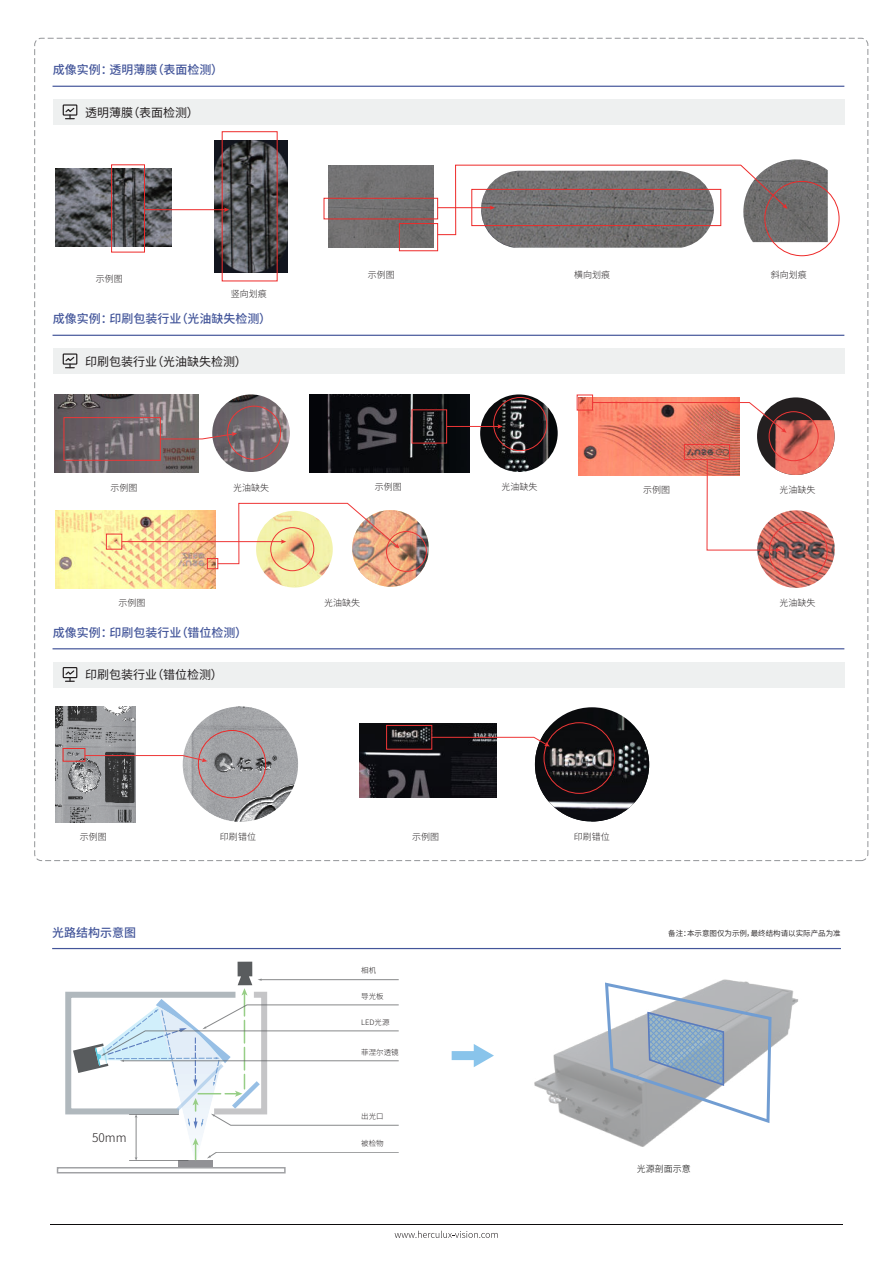
<style>
.page{position:relative;width:893px;height:1263px;background:#fff}
.page>*{position:absolute;margin:0;border:0;box-sizing:border-box;transform-origin:0 0}
.t1{font:500 12px "Source Han Sans CN";color:#43559a}
.t2{font:12px "Source Han Sans CN";color:#231f20}
.t3{font:300 12px "Source Han Sans CN";color:#231f20}
.t4{font:300 9px "Source Han Sans CN";color:#231f20}
.t5{font:300 9px "Source Han Sans CN";color:#030303}
.t6{font:7.5px "Source Han Sans CN";color:#231f20}
.t7{font:300 7.5px "Source Han Sans CN";color:#231f20}
</style>
<div class="page">
<hr style="left:50px;top:1224px;width:793px;height:1px;background:#0e0c0d">
<svg style="left:395px;top:1231px;width:103px;height:7px"></svg>
<hr style="left:52px;top:948px;width:789px;height:1px;background:#43559a">
<hr style="left:53px;top:86px;width:791px;height:1px;background:#43559a">
<div style="left:53px;top:99px;width:791px;height:26px;background:#eef0f0"></div>
<div style="left:63px;top:104px;width:14px;height:12px;border:1px solid #231f20"></div>
<svg style="left:64px;top:107px;width:11px;height:12px"></svg>
<img style="left:749px;top:159px;width:79px;height:83px">
<img style="left:56px;top:169px;width:116px;height:78px">
<img style="left:328px;top:165px;width:105px;height:83px">
<div style="left:111px;top:164px;width:34px;height:88px;border:1px solid #ee2a29"></div>
<div style="left:324px;top:198px;width:114px;height:21px;border:1px solid #ee2a29"></div>
<img style="left:215px;top:141px;width:72px;height:131px">
<div style="left:222px;top:131px;width:56px;height:150px;border:1px solid #ee2a29"></div>
<img style="left:491px;top:235px;width:213px;height:13px">
<div style="left:399px;top:223px;width:39px;height:28px;border:1px solid #ee2a29"></div>
<svg style="left:437px;top:164px;width:350px;height:71px"></svg>
<hr style="left:145px;top:209px;width:81px;height:1px;background:#ee2a29">
<svg style="left:224px;top:207px;width:5px;height:5px"></svg>
<hr style="left:53px;top:335px;width:791px;height:1px;background:#43559a">
<div style="left:53px;top:348px;width:791px;height:26px;background:#eef0f0"></div>
<div style="left:63px;top:353px;width:14px;height:12px;border:1px solid #231f20"></div>
<svg style="left:64px;top:356px;width:11px;height:12px"></svg>
<hr style="left:53px;top:648px;width:791px;height:1px;background:#43559a">
<div style="left:53px;top:662px;width:791px;height:25px;background:#eef0f0"></div>
<div style="left:63px;top:667px;width:14px;height:11px;border:1px solid #231f20"></div>
<svg style="left:64px;top:669px;width:11px;height:13px"></svg>
<img style="left:55px;top:394px;width:144px;height:78px">
<img style="left:579px;top:397px;width:160px;height:78px">
<img style="left:309px;top:394px;width:160px;height:78px">
<img style="left:480px;top:394px;width:78px;height:78px;border-radius:39px">
<div style="left:412px;top:409px;width:35px;height:34px;border:1px solid #ee3636"></div>
<hr style="left:447px;top:426px;width:52px;height:1px;background:#ee3636">
<svg style="left:497px;top:424px;width:6px;height:5px"></svg>
<img style="left:212px;top:394px;width:78px;height:78px;border-radius:39px">
<div style="left:64px;top:417px;width:97px;height:44px;border:1px solid #ee3636"></div>
<svg style="left:160px;top:432px;width:77px;height:8px"></svg>
<div style="left:757px;top:397px;width:78px;height:78px;background:#231f20;border-radius:39px"></div>
<img style="left:775px;top:420px;width:60px;height:55px">
<div style="left:577px;top:395px;width:16px;height:15px;border:1px solid #ee3636"></div>
<svg style="left:592px;top:402px;width:194px;height:31px"></svg>
<div style="left:227px;top:406px;width:54px;height:54px;border:1px solid #ee3636;border-radius:50%"></div>
<div style="left:769px;top:411px;width:49px;height:50px;border:1px solid #ee3636;border-radius:50%"></div>
<img style="left:757px;top:510px;width:78px;height:78px;border-radius:39px">
<div style="left:769px;top:522px;width:58px;height:58px;border:1px solid #ee3636;border-radius:50%"></div>
<img style="left:55px;top:510px;width:160px;height:78px">
<img style="left:256px;top:511px;width:77px;height:76px;border-radius:38px">
<div style="left:106px;top:534px;width:16px;height:15px;border:1px solid #ee3636"></div>
<hr style="left:122px;top:541px;width:161px;height:1px;background:#ee3636">
<div style="left:270px;top:527px;width:44px;height:44px;border:1px solid #ee3636;border-radius:50%"></div>
<img style="left:352px;top:510px;width:77px;height:77px;border-radius:38px">
<div style="left:386px;top:531px;width:41px;height:41px;border:1px solid #ee3636;border-radius:50%"></div>
<div style="left:493px;top:397px;width:54px;height:54px;border:1px solid #ee3636;border-radius:50%"></div>
<div style="left:684px;top:444px;width:46px;height:16px;border:1px solid #ee3636"></div>
<div style="left:207px;top:558px;width:11px;height:11px;border:1px solid #ee3636"></div>
<svg style="left:706px;top:459px;width:75px;height:93px"></svg>
<svg style="left:217px;top:503px;width:183px;height:61px"></svg>
<img style="left:359px;top:723px;width:137px;height:75px">
<img style="left:535px;top:707px;width:114px;height:114px;border-radius:57px">
<img style="left:535px;top:730px;width:114px;height:91px">
<div style="left:386px;top:725px;width:46px;height:24px;border:1px solid #ee3636"></div>
<svg style="left:431px;top:736px;width:119px;height:10px"></svg>
<div style="left:544px;top:722px;width:71px;height:72px;border:1px solid #ee3636;border-radius:50%"></div>
<img style="left:55px;top:707px;width:81px;height:116px">
<div style="left:63px;top:748px;width:22px;height:13px;border:1px solid #ee2a29"></div>
<img style="left:183px;top:706px;width:115px;height:116px;border-radius:57px">
<div style="left:198px;top:730px;width:68px;height:68px;border:1px solid #ee2a29;border-radius:50%"></div>
<svg style="left:84px;top:755px;width:123px;height:7px"></svg>
<img style="left:534px;top:979px;width:264px;height:168px">
<div style="left:179px;top:1160px;width:34px;height:8px;background:#919195"></div>
<div style="left:57px;top:1167px;width:229px;height:6px;border:1px solid #a1a2a5"></div>
<svg style="left:65px;top:962px;width:334px;height:198px"></svg>
<hr style="left:129px;top:1160px;width:59px;height:1px;background:#595b5d">
<div style="left:452px;top:1051px;width:25px;height:9px;background:#89c4eb"></div>
<svg style="left:474px;top:1044px;width:20px;height:23px"></svg>
<svg style="left:603px;top:981px;width:171px;height:144px"></svg>
<h1 class="t1" style="left:53px;top:63px;width:172px">成像实例：透明薄膜（表面检测）</h1>
<h1 class="t2" style="left:85px;top:106px;width:115px">透明薄膜（表面检测）</h1>
<p class="t4" style="left:96px;top:274px;width:28px">示例图</p>
<p class="t4" style="left:231px;top:288px;width:37px">竖向划痕</p>
<h1 class="t1" style="left:53px;top:312px;width:220px">成像实例：印刷包装行业（光油缺失检测）</h1>
<h1 class="t2" style="left:85px;top:355px;width:163px">印刷包装行业（光油缺失检测）</h1>
<p class="t4" style="left:368px;top:269px;width:28px">示例图</p>
<p class="t4" style="left:574px;top:269px;width:37px">横向划痕</p>
<p class="t4" style="left:771px;top:269px;width:37px">斜向划痕</p>
<p class="t4" style="left:375px;top:482px;width:28px">示例图</p>
<p class="t4" style="left:501px;top:482px;width:37px">光油缺失</p>
<p class="t4" style="left:643px;top:484px;width:28px">示例图</p>
<p class="t4" style="left:111px;top:482px;width:28px">示例图</p>
<p class="t4" style="left:233px;top:482px;width:37px">光油缺失</p>
<p class="t4" style="left:779px;top:485px;width:37px">光油缺失</p>
<p class="t4" style="left:118px;top:597px;width:28px">示例图</p>
<p class="t4" style="left:324px;top:597px;width:37px">光油缺失</p>
<h1 class="t1" style="left:53px;top:625px;width:196px">成像实例：印刷包装行业（错位检测）</h1>
<h1 class="t2" style="left:85px;top:668px;width:139px">印刷包装行业（错位检测）</h1>
<p class="t4" style="left:779px;top:597px;width:37px">光油缺失</p>
<p class="t4" style="left:80px;top:832px;width:28px">示例图</p>
<p class="t4" style="left:412px;top:832px;width:28px">示例图</p>
<p class="t4" style="left:574px;top:832px;width:37px">印刷错位</p>
<p class="t4" style="left:220px;top:832px;width:37px">印刷错位</p>
<h1 class="t1" style="left:52px;top:925px;width:85px">光路结构示意图</h1>
<h1 class="t3" style="left:92px;top:1130px;width:36px">50mm</h1>
<p class="t7" style="left:361px;top:966px;width:16px">相机</p>
<p class="t7" style="left:361px;top:992px;width:24px">导光板</p>
<p class="t7" style="left:361px;top:1018px;width:30px">LED光源</p>
<p class="t7" style="left:361px;top:1048px;width:39px">菲涅尔透镜</p>
<p class="t7" style="left:361px;top:1112px;width:24px">出光口</p>
<p class="t7" style="left:361px;top:1139px;width:24px">被检物</p>
<p class="t6" style="left:668px;top:929px;width:174px">备注：本示意图仅为示例，最终结构请以实际产品为准</p>
<p class="t5" style="left:637px;top:1164px;width:55px">光源剖面示意</p>
</div>
